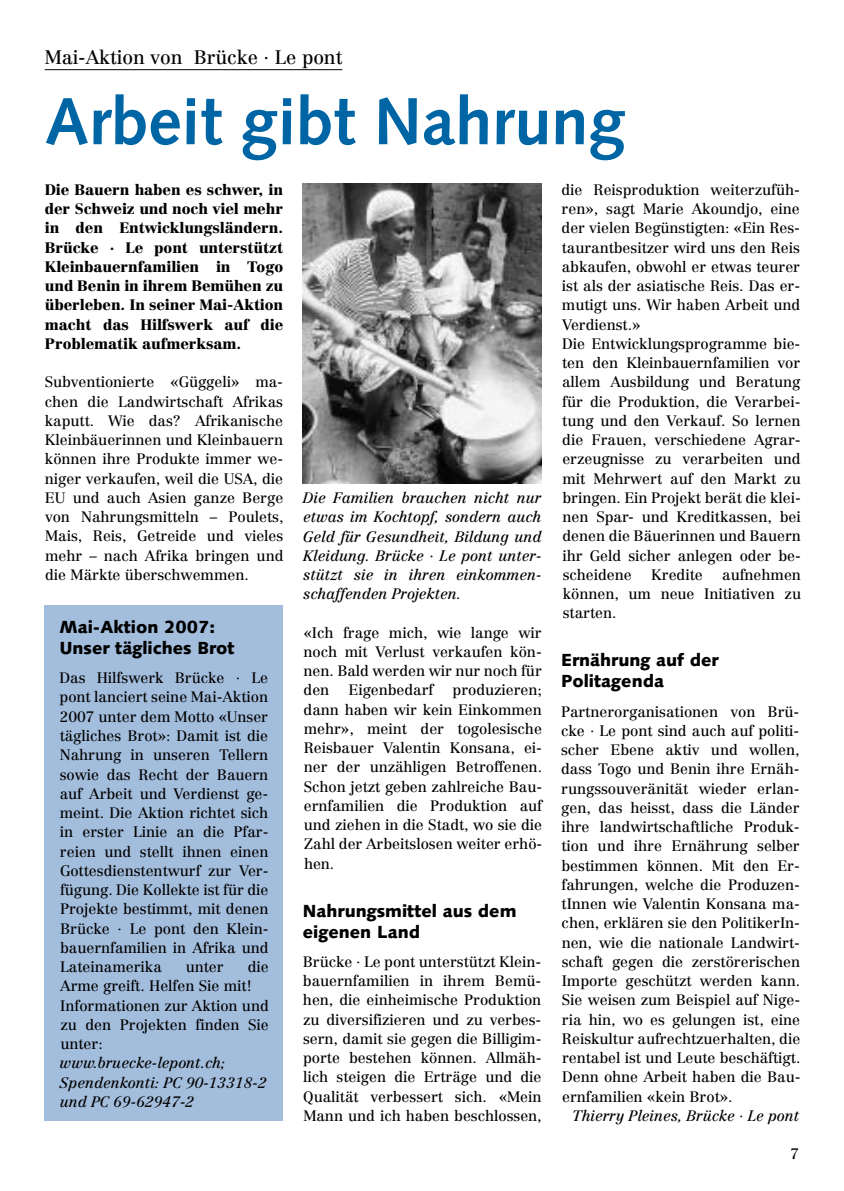
<style>
.page{position:relative;width:844px;height:1191px;background:#fff}
.page>*{position:absolute;margin:0;border:0;box-sizing:border-box;transform-origin:0 0}
.t1{font:700 66.5px "Syntax";color:#0065a4}
.t2{font:19.25px "Centennial";letter-spacing:-.005em;color:#000}
.t3{font:900 17.5px/21px "Syntax";color:#000}
.t4{font:14.88px/19.2px "Centennial";letter-spacing:-.005em;color:#000;text-align:justify}
.t5{font:italic 14.88px/19.2px "Centennial";letter-spacing:-.005em;color:#000}
.t6{font:900 14.88px/19.2px "Centennial";letter-spacing:-.005em;color:#000;text-align:justify}
</style>
<div class="page">
<hr style="left:45px;top:69px;width:297px;height:1px;background:#000">
<div style="left:45px;top:606px;width:238px;height:515px;background:#a3bddc"></div>
<img style="left:303px;top:183px;width:238px;height:301px">
<p class="t2" style="left:45px;top:50px;width:299px">Mai-Aktion von Brücke · Le pont</p>
<h1 class="t1" style="left:45px;top:94px;width:582px">Arbeit gibt Nahrung</h1>
<p class="t6" style="left:45px;top:181px;width:240px">Die Bauern haben es schwer, in der Schweiz und noch viel mehr in den Entwicklungsländern.<br>Brücke · Le pont unterstützt Kleinbauernfamilien in Togo und Benin in ihrem Bemühen zu überleben. In seiner Mai-Aktion macht das Hilfswerk auf die Problematik aufmerksam.</p>
<p class="t4" style="left:45px;top:374px;width:240px">Subventionierte «Güggeli» ma&shy;chen die Landwirtschaft Afrikas kaputt. Wie das? Afrikanische Kleinbäuerinnen und Kleinbauern können ihre Produkte immer we&shy;niger verkaufen, weil die USA, die EU und auch Asien ganze Berge von Nahrungsmitteln – Poulets, Mais, Reis, Getreide und vieles mehr – nach Afrika bringen und die Märkte überschwemmen.</p>
<p class="t4" style="left:561px;top:181px;width:241px;text-align:left">die Reisproduktion weiterzufüh&shy;ren», sagt Marie Akoundjo, eine der vielen Begünstigten: «Ein Res&shy;taurantbesitzer wird uns den Reis abkaufen, obwohl er etwas teurer ist als der asiatische Reis. Das er&shy;mutigt uns. Wir haben Arbeit und<br>Verdienst.»<br>Die Entwicklungsprogramme bie&shy;ten den Kleinbauernfamilien vor allem Ausbildung und Beratung für die Produktion, die Verarbei&shy;tung und den Verkauf. So lernen die Frauen, verschiedene Agrar&shy;erzeugnisse zu verarbeiten und mit Mehrwert auf den Markt zu bringen. Ein Projekt berät die klei&shy;nen Spar- und Kreditkassen, bei denen die Bäuerinnen und Bauern ihr Geld sicher anlegen oder be&shy;scheidene</p>
<p class="t5" style="left:303px;top:489px;width:240px;text-align:justify">Die Familien brauchen nicht nur etwas im Kochtopf, sondern auch Geld für Gesundheit, Bildung und Kleidung. Brücke · Le pont unter&shy;stützt sie in ihren einkommen&shy;schaffenden Projekten.</p>
<p class="t4" style="left:562px;top:566px;width:240px;text-indent:159px">aufnehmen können, um neue Initiativen zu starten.</p>
<p class="t3" style="left:561px;top:651px;width:159px">Ernährung auf der<br>Politagenda</p>
<p class="t4" style="left:561px;top:703px;width:241px">Partnerorganisationen von Brü&shy;cke · Le pont sind auch auf politi&shy;scher Ebene aktiv und wollen, dass Togo und Benin ihre Ernäh&shy;rungssouveränität wieder erlan&shy;gen, das heisst, dass die Länder ihre landwirtschaftliche Produk&shy;tion und ihre Ernährung selber bestimmen können. Mit den Er&shy;fahrungen, welche die Produzen&shy;tInnen wie Valentin Konsana ma&shy;chen, erklären sie den PolitikerIn&shy;nen, wie die nationale Landwirt&shy;schaft gegen die zerstörerischen Importe geschützt werden kann.<br>Sie weisen zum Beispiel auf Nige&shy;ria hin, wo es gelungen ist, eine Reiskultur aufrechtzuerhalten, die rentabel ist und Leute beschäftigt.<br>Denn ohne Arbeit haben die Bau&shy;ernfamilien «kein Brot».</p>
<p class="t5" style="left:572px;top:1107px;width:228px">Thierry Pleines, Brücke · Le pont</p>
<p class="t4" style="left:651px;top:566px;width:53px">Kredite</p>
<p class="t3" style="left:60px;top:618px;width:176px">Mai-Aktion 2007:<br>Unser tägliches Brot</p>
<p class="t4" style="left:60px;top:669px;width:210px">Das Hilfswerk Brücke · Le pont lanciert seine Mai-Aktion 2007 unter dem Motto «Unser tägliches Brot»: Damit ist die Nahrung in unseren Tellern sowie das Recht der Bauern auf Arbeit und Verdienst ge&shy;meint. Die Aktion richtet sich in erster Linie an die Pfar&shy;reien und stellt ihnen einen Gottesdienstentwurf zur Ver&shy;fügung. Die Kollekte ist für die Projekte bestimmt, mit denen Brücke · Le pont den Klein&shy;bauernfamilien in Afrika und Lateinamerika</p>
<p class="t4" style="left:303px;top:624px;width:240px">«Ich frage mich, wie lange wir noch mit Verlust verkaufen kön&shy;nen. Bald werden wir nur noch für den</p>
<p class="t4" style="left:348px;top:682px;width:86px">Eigenbedarf</p>
<p class="t4" style="left:303px;top:682px;width:240px;text-indent:149px">produzieren; dann haben wir kein Einkommen mehr», meint der togolesische Reisbauer Valentin Konsana, ei&shy;ner der unzähligen Betroffenen.<br>Schon jetzt geben zahlreiche Bau&shy;ernfamilien die Produktion auf und ziehen in die Stadt, wo sie die Zahl der Arbeitslosen weiter erhö&shy;hen.</p>
<p class="t3" style="left:303px;top:901px;width:215px">Nahrungsmittel aus dem eigenen Land</p>
<p class="t4" style="left:303px;top:953px;width:240px">Brücke · Le pont unterstützt Klein&shy;bauernfamilien in ihrem Bemü&shy;hen, die einheimische Produktion zu diversifizieren und zu verbes&shy;sern, damit sie gegen die Billigim&shy;porte bestehen können. Allmäh&shy;lich steigen die Erträge und die Qualität verbessert sich. «Mein Mann und ich haben beschlossen,</p>
<p class="t4" style="left:60px;top:958px;width:210px;text-align:left;text-indent:187px">die<br>Arme greift. Helfen Sie mit!<br>Informationen zur Aktion und zu den Projekten finden Sie unter:</p>
<p class="t5" style="left:60px;top:1054px;width:209px">www.bruecke-lepont.ch;<br>Spendenkonti: PC 90-13318-2 und PC 69-62947-2</p>
<p class="t4" style="left:186px;top:958px;width:39px">unter</p>
<p class="t4" style="left:790px;top:1145px;width:10px">7</p>
</div>
